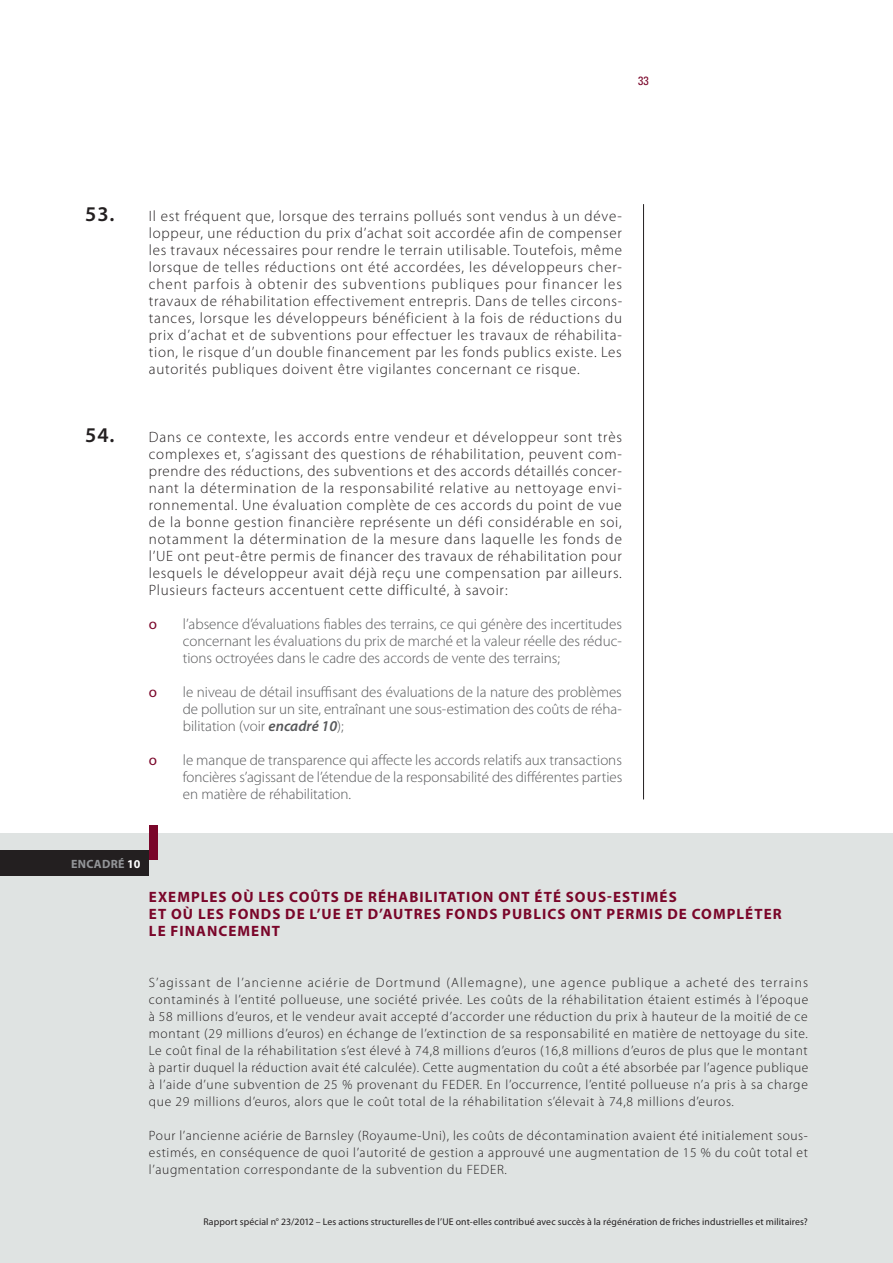
<style>
.page{position:relative;width:893px;height:1263px;background:#fff}
.page>*{position:absolute;margin:0;border:0;box-sizing:border-box;transform-origin:0 0}
.E_05_-_CHAP__1__TEXT{font:300 15px/17px "Myriad Pro";letter-spacing:.05em;color:#231f20;text-align:justify}
.t1{font:300 15px/17px "Myriad Pro";color:#57585a;text-align:justify}
.F_02_-_BOX_TITRE_COL{font:700 15px/17px "Myriad Pro";letter-spacing:.07em;color:#7a062a}
.t2{font:15px "Myriad Pro";color:#7a062a}
.F_03_-_BOX_TEXTE{font:300 13.5px/17px "Myriad Pro";letter-spacing:.05em;color:#231f20;text-align:justify}
.F_01_-_BOX_NUMERO{font:700 12px "Myriad Pro";letter-spacing:.02em;color:#939598}
.t3{font:condensed 12px "Univers LT Std";color:#7a062a}
.t4{font:9.75px "Myriad Pro";letter-spacing:.015em;color:#231f20}
.s1{font-weight:600;font-size:21px}
.s2{font-weight:600;font-style:italic}
.s3{color:#fff}
</style>
<div class="page">
<div style="left:0;top:1174px;width:893px;height:89px;background:#dfe3e2"></div>
<div style="left:0;top:833px;width:893px;height:358px;background:#dfe3e2"></div>
<hr style="left:643px;top:204px;width:1px;height:595px;background:#231f20">
<div style="left:149px;top:825px;width:8px;height:34px;background:#7a062a"></div>
<div style="left:0;top:850px;width:149px;height:26px;background:#231f20"></div>
<p class="t3" style="left:638px;top:73px;width:12px">33</p>
<p class="E_05_-_CHAP__1__TEXT" style="left:149px;top:208px;width:475px;text-indent:-64px"><span class="s1">53.</span> Il est fréquent que, lorsque des terrains pollués sont vendus à un déve&shy;loppeur, une réduction du prix d’achat soit accordée afin de compenser les travaux nécessaires pour rendre le terrain utilisable. Toutefois, même lorsque de telles réductions ont été accordées, les développeurs cher&shy;chent parfois à obtenir des subventions publiques pour financer les travaux de réhabilitation effectivement entrepris. Dans de telles circons&shy;tances, lorsque les développeurs bénéficient à la fois de réductions du prix d’achat et de subventions pour effectuer les travaux de réhabilita&shy;tion, le risque d’un double financement par les fonds publics existe. Les autorités publiques doivent être vigilantes concernant ce risque.</p>
<p class="E_05_-_CHAP__1__TEXT" style="left:149px;top:429px;width:475px;text-indent:-64px"><span class="s1">54.</span> Dans ce contexte, les accords entre vendeur et développeur sont très complexes et, s’agissant des questions de réhabilitation, peuvent com&shy;prendre des réductions, des subventions et des accords détaillés concer&shy;nant la détermination de la responsabilité relative au nettoyage envi&shy;ronnemental. Une évaluation complète de ces accords du point de vue de la bonne gestion financière représente un défi considérable en soi, notamment la détermination de la mesure dans laquelle les fonds de l’UE ont peut-être permis de financer des travaux de réhabilitation pour lesquels le développeur avait déjà reçu une compensation par ailleurs.<br>Plusieurs facteurs accentuent cette difficulté, à savoir:</p>
<p class="t2" style="left:149px;top:616px;width:10px">ο</p>
<p class="t1" style="left:183px;top:616px;width:441px">l’absence d’évaluations fiables des terrains, ce qui génère des incertitudes concernant les évaluations du prix de marché et la valeur réelle des réduc&shy;tions octroyées dans le cadre des accords de vente des terrains;</p>
<p class="t2" style="left:149px;top:684px;width:10px">ο</p>
<p class="t1" style="left:183px;top:684px;width:441px">le niveau de détail insuffisant des évaluations de la nature des problèmes de pollution sur un site, entraînant une sous-estimation des coûts de réha&shy;bilitation (voir <span class="s2">encadré 10</span>);</p>
<p class="t2" style="left:149px;top:752px;width:10px">ο</p>
<p class="t1" style="left:183px;top:752px;width:441px">le manque de transparence qui affecte les accords relatifs aux transactions foncières s’agissant de l’étendue de la responsabilité des différentes parties en matière de réhabilitation.</p>
<p class="F_01_-_BOX_NUMERO" style="left:71px;top:857px;width:70px">ENCADRÉ <span class="s3">10</span></p>
<p class="F_02_-_BOX_TITRE_COL" style="left:149px;top:888px;width:634px">EXEMPLES OÙ LES COÛTS DE RÉHABILITATION ONT ÉTÉ SOUS-ESTIMÉS<br>ET OÙ LES FONDS DE L’UE ET D’AUTRES FONDS PUBLICS ONT PERMIS DE COMPLÉTER<br>LE FINANCEMENT</p>
<p class="F_03_-_BOX_TEXTE" style="left:149px;top:974px;width:661px">S’agissant de l’ancienne aciérie de Dortmund (Allemagne), une agence publique a acheté des terrains contaminés à l’entité pollueuse, une société privée. Les coûts de la réhabilitation étaient estimés à l’époque à 58 millions d’euros, et le vendeur avait accepté d’accorder une réduction du prix à hauteur de la moitié de ce montant (29 millions d’euros) en échange de l’extinction de sa responsabilité en matière de nettoyage du site.<br>Le coût final de la réhabilitation s’est élevé à 74,8 millions d’euros (16,8 millions d’euros de plus que le montant à partir duquel la réduction avait été calculée). Cette augmentation du coût a été absorbée par l’agence publique à l’aide d’une subvention de 25 % provenant du FEDER. En l’occurrence, l’entité pollueuse n’a pris à sa charge que 29 millions d’euros, alors que le coût total de la réhabilitation s’élevait à 74,8 millions d’euros.</p>
<p class="F_03_-_BOX_TEXTE" style="left:149px;top:1127px;width:661px">Pour l’ancienne aciérie de Barnsley (Royaume-Uni), les coûts de décontamination avaient été initialement sous&shy;estimés, en conséquence de quoi l’autorité de gestion a approuvé une augmentation de 15 % du coût total et l’augmentation correspondante de la subvention du FEDER.</p>
<p class="t4" style="left:204px;top:1216px;width:606px">Rapport spécial n° 23/2012 – Les actions structurelles de l’UE ont-elles contribué avec succès à la régénération de friches industrielles et militaires?</p>
</div>
